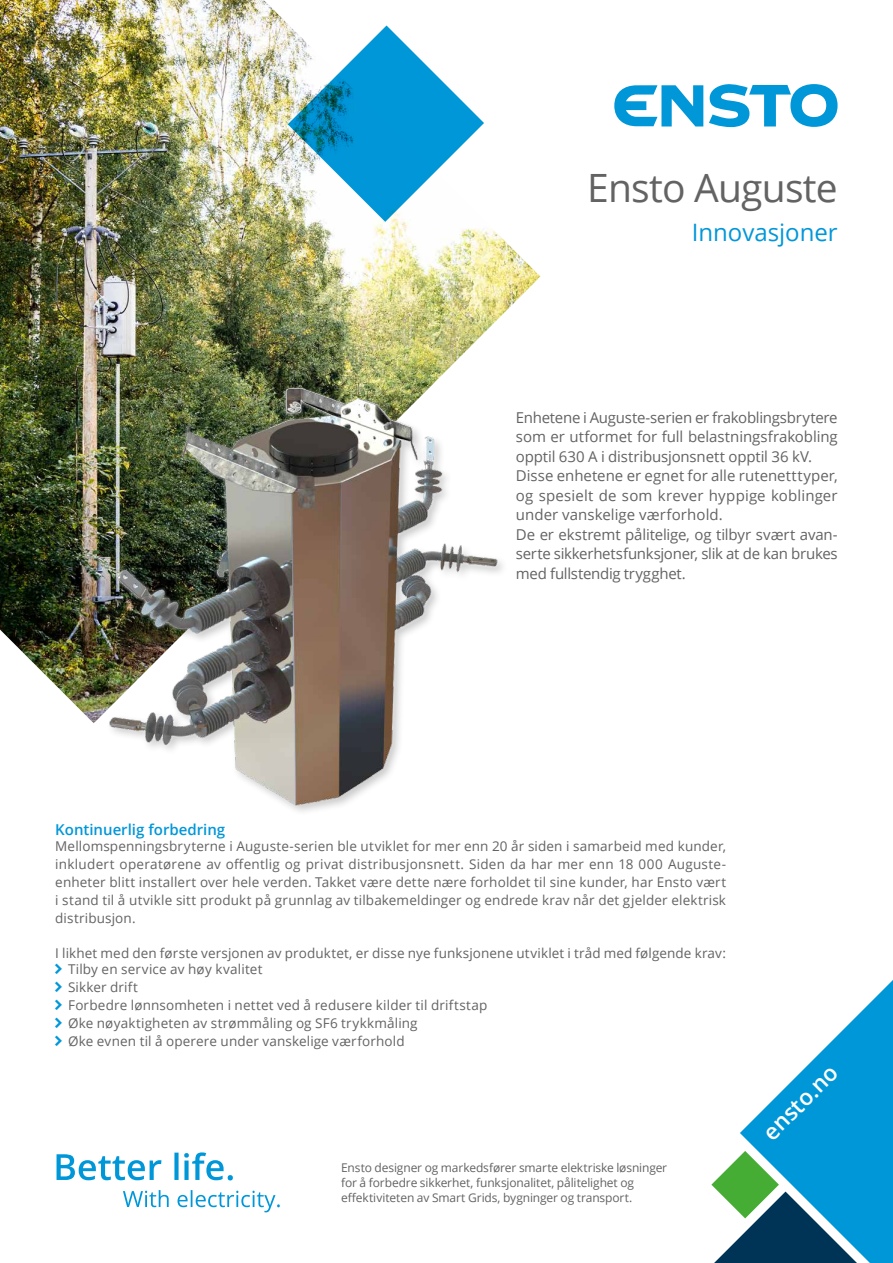
<style>
.page{position:relative;width:893px;height:1263px;background:#fff}
.page>*{position:absolute;margin:0;border:0;box-sizing:border-box;transform-origin:0 0}
.t1{font:39px "Open Sans";letter-spacing:-.02em;color:#646363}
.t2{font:24px "Open Sans";color:#0097d9}
.t3{font:600 22.5px "Open Sans";color:#fff}
.t4{font:15px/19.5px "Open Sans";letter-spacing:-.005em;color:#646363}
.t5{font:600 15px "Open Sans";color:#0097d9}
.t6{font:13.5px/18px "Open Sans";letter-spacing:.01em;color:#646363}
.t7{font:12px/15px "Open Sans";letter-spacing:-.01em;color:#646363}
</style>
<div class="page">
<svg style="left:740px;top:980px;width:153px;height:283px;fill:#0097d9"></svg>
<svg style="left:711px;top:1151px;width:150px;height:112px"></svg>
<svg style="left:614px;top:85px;width:89px;height:41px"></svg>
<svg style="left:709px;top:84px;width:129px;height:43px"></svg>
<img style="left:0;top:0;width:540px;height:723px">
<svg style="left:123px;top:1190px;width:157px;height:22px"></svg>
<svg style="left:57px;top:1152px;width:176px;height:28px"></svg>
<svg style="left:288px;top:25px;width:196px;height:197px"></svg>
<div style="left:106px;top:385px;width:402px;height:432px;background:#000;opacity:.22"></div>
<img style="left:102px;top:387px;width:401px;height:425px">
<h1 class="t1" style="left:587px;top:161px;width:252px">Ensto Auguste</h1>
<h2 class="t2" style="left:692px;top:216px;width:148px">Innovasjoner</h2>
<p class="t4" style="left:516px;top:407px;width:323px">Enhetene i Auguste-serien er frakoblingsbrytere som er utformet for full belastningsfrakobling opptil 630 A i distribusjonsnett opptil 36 kV.<br>Disse enhetene er egnet for alle rutenetttyper, og spesielt de som krever hyppige koblinger under vanskelige værforhold.<br>De er ekstremt pålitelige, og tilbyr svært avan&shy;serte sikkerhetsfunksjoner, slik at de kan brukes med fullstendig trygghet.</p>
<p class="t5" style="left:55px;top:819px;width:172px">Kontinuerlig forbedring</p>
<p class="t6" style="left:55px;top:837px;width:672px;text-align:justify">Mellomspenningsbryterne i Auguste-serien ble utviklet for mer enn 20 år siden i samarbeid med kunder, inkludert operatørene av offentlig og privat distribusjonsnett. Siden da har mer enn 18 000 Auguste&shy;enheter blitt installert over hele verden. Takket være dette nære forholdet til sine kunder, har Ensto vært i stand til å utvikle sitt produkt på grunnlag av tilbakemeldinger og endrede krav når det gjelder elektrisk distribusjon.</p>
<p class="t6" style="left:68px;top:944px;width:659px;line-height:16.5px;text-indent:-13px">I likhet med den første versjonen av produktet, er disse nye funksjonene utviklet i tråd med følgende krav:<br>Tilby en service av høy kvalitet</p>
<p class="t6" style="left:68px;top:978px;width:421px">Sikker drift<br>Forbedre lønnsomheten i nettet ved å redusere kilder til driftstap Øke nøyaktigheten av strømmåling og SF6 trykkmåling<br>Øke evnen til å operere under vanskelige værforhold</p>
<p class="t7" style="left:341px;top:1160px;width:328px">Ensto designer og markedsfører smarte elektriske løsninger for å forbedre sikkerhet, funksjonalitet, pålitelighet og effektiviteten av Smart Grids, bygninger og transport.</p>
<h3 class="t3" style="left:756px;top:1125px;width:97px;rotate:-45deg">ensto.no</h3>
</div>
